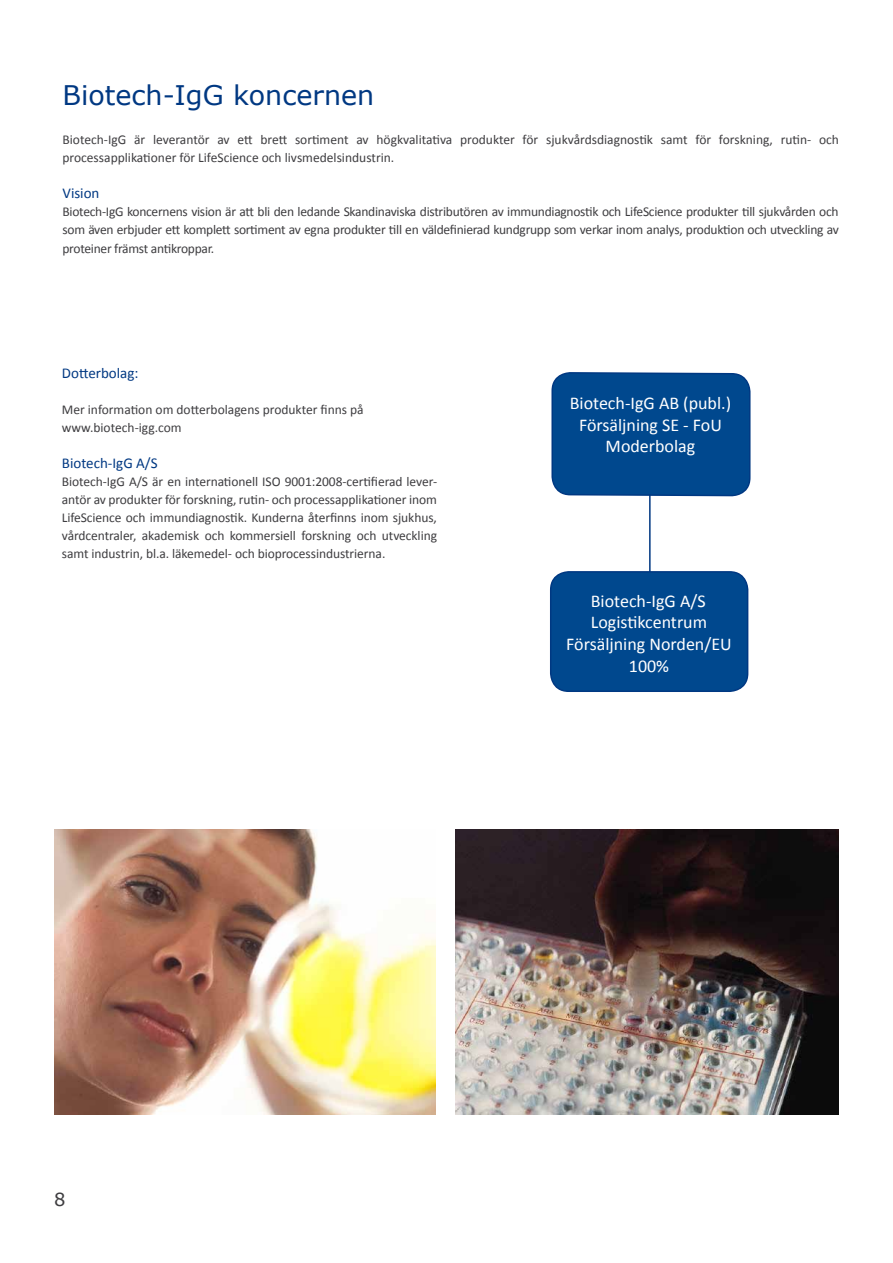
<style>
.page{position:relative;width:893px;height:1263px;background:#fff}
.page>*{position:absolute;margin:0;border:0;box-sizing:border-box;transform-origin:0 0}
.t1{font:27px "Verdana";color:#003882}
.t2{font:18px/21.6px "Calibri";color:#fff;text-align:center}
.t3{font:18px "Verdana";color:#3e3d40}
.t4{font:15px "Calibri";color:#003882}
.t5{font:13.5px/18px "Calibri";letter-spacing:-.02em;color:#3e3d40;text-align:justify}
.t6{font:13.5px/18px "Calibri";color:#3e3d40}
</style>
<div class="page">
<div style="left:551px;top:572px;width:197px;height:119px;background:#00488e;border-radius:18px"></div>
<div style="left:550px;top:571px;width:198px;height:121px;border:2px solid #003882;border-radius:18px"></div>
<div style="left:551px;top:372px;width:200px;height:125px;background:#00488e"></div>
<hr style="left:649px;top:494px;width:2px;height:78px;background:#003882">
<img style="left:55px;top:829px;width:381px;height:285px">
<img style="left:455px;top:829px;width:384px;height:285px">
<h1 class="t1" style="left:63px;top:78px;width:313px">Biotech-IgG koncernen</h1>
<p class="t6" style="left:63px;top:129px;width:778px">Biotech-IgG är leverantör av ett brett sortiment av högkvalitativa produkter för sjukvårdsdiagnostik samt för forskning, rutin- och processapplikationer för LifeScience och livsmedelsindustrin.</p>
<p class="t4" style="left:63px;top:183px;width:39px">Vision</p>
<p class="t5" style="left:63px;top:201px;width:778px">Biotech-IgG koncernens vision är att bli den ledande Skandinaviska distributören av immundiagnostik och LifeScience produkter till sjukvården och som även erbjuder ett komplett sortiment av egna produkter till en väldefinierad kundgrupp som verkar inom analys, produktion och utveckling av</p>
<p class="t5" style="left:63px;top:239px;width:153px">proteiner främst antikroppar.</p>
<p class="t4" style="left:62px;top:364px;width:78px">Dotterbolag:</p>
<p class="t6" style="left:62px;top:400px;width:303px">Mer information om dotterbolagens produkter finns på www.biotech-igg.com</p>
<p class="t4" style="left:62px;top:454px;width:97px">Biotech-IgG A/S</p>
<p class="t5" style="left:62px;top:472px;width:377px">Biotech-IgG A/S är en internationell ISO 9001:2008-certifierad lever&shy;antör av produkter för forskning, rutin- och processapplikationer inom LifeScience och immundiagnostik. Kunderna återfinns inom sjukhus, vårdcentraler, akademisk och kommersiell forskning och utveckling samt industrin, bl.a. läkemedel- och bioprocessindustrierna.</p>
<h2 class="t2" style="left:570px;top:391px;width:163px">Biotech-IgG AB (publ.)<br>Försäljning SE - FoU<br>Moderbolag</h2>
<h2 class="t2" style="left:566px;top:589px;width:167px">Biotech-IgG A/S<br>Logistikcentrum<br>Försäljning Norden/EU<br>100%</h2>
<h2 class="t3" style="left:54px;top:1187px;width:13px">8</h2>
</div>
